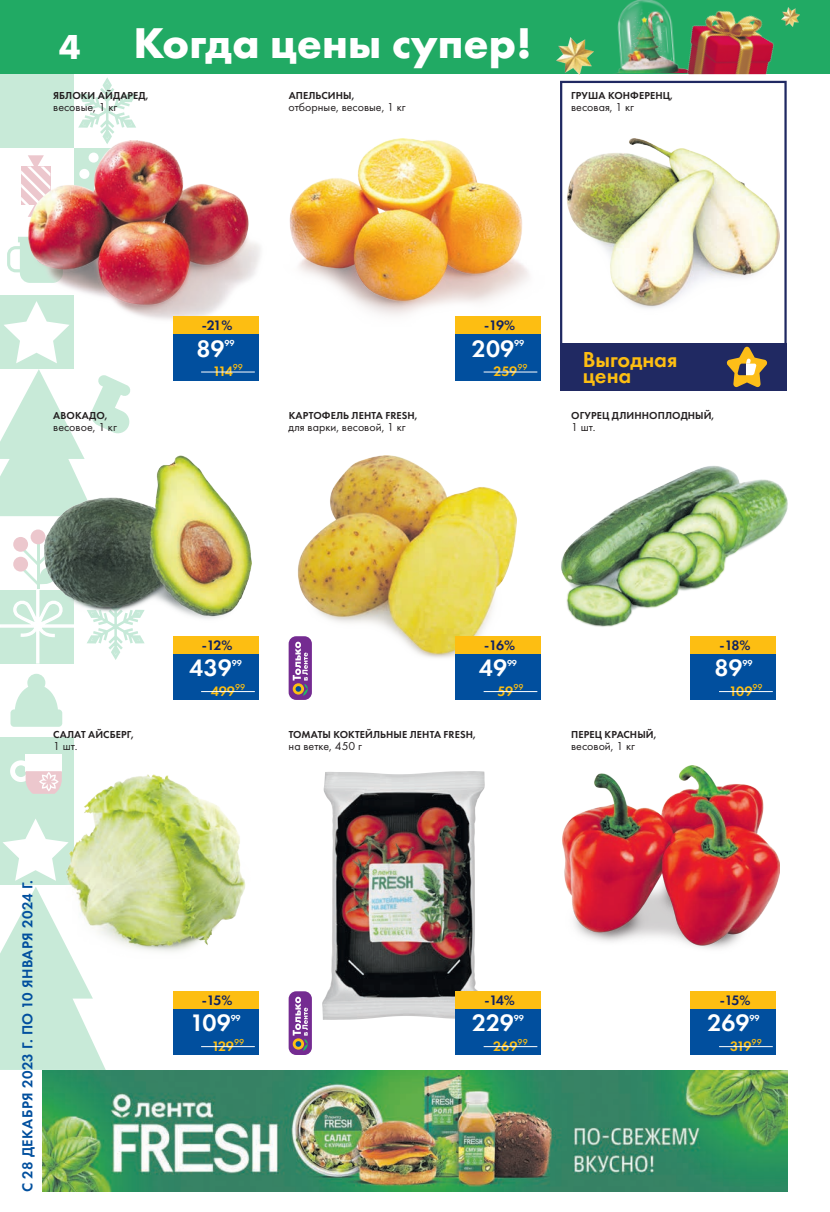
<style>
.page{position:relative;width:830px;height:1212px;background:#fff}
.page>*{position:absolute;margin:0;border:0;box-sizing:border-box;transform-origin:0 0}
.t1{font:700 44.7px "Futura PT";color:#fff}
.BIG_PRICE_21{font:600 24.75px "Futura PT";color:#fff}
.t2{font:600 22.5px/16px "Futura PT";color:#fdbe12}
.t3{font:600 15px "Futura PT";letter-spacing:.03em;color:#014f9e}
.OLD_PRICE_2021_20mm{font:600 14.25px "Futura PT";letter-spacing:-.025em;color:#fdbe12}
.XX__21{font:600 14.25px "Futura PT";letter-spacing:-.105em;color:#102261}
.DESCRIPTION{font:12px "Futura PT";color:#231f20}
.t4{font:600 10.5px "Futura PT";letter-spacing:.01em;color:#231f20}
.BIG_PRICE_21-2{font:600 9px "Futura PT";letter-spacing:-.03em;color:#fff}
.s1{font-size:36px}
</style>
<div class="page">
<hr style="left:37px;top:537px;width:2px;height:51px;background:#21aa64">
<div style="left:31px;top:529px;width:14px;height:15px;background:#ecc7cd;border-radius:50%"></div>
<div style="left:13px;top:537px;width:15px;height:15px;background:#ecc7cd;border-radius:50%"></div>
<svg style="left:0;top:546px;width:145px;height:524px"></svg>
<svg style="left:0;top:74px;width:141px;height:442px"></svg>
<div style="left:0;top:0;width:829px;height:74px;background:#21aa64"></div>
<hr style="left:829px;top:0;width:1px;height:74px;background:#21aa64">
<img style="left:617px;top:0;width:46px;height:73px">
<img style="left:663px;top:6px;width:126px;height:68px">
<img style="left:780px;top:8px;width:19px;height:19px">
<img style="left:556px;top:37px;width:37px;height:37px">
<img style="left:43px;top:1071px;width:744px;height:120px">
<img style="left:29px;top:141px;width:231px;height:183px">
<img style="left:289px;top:139px;width:252px;height:188px">
<img style="left:44px;top:456px;width:207px;height:170px">
<img style="left:298px;top:455px;width:217px;height:203px">
<img style="left:561px;top:466px;width:227px;height:161px">
<img style="left:55px;top:775px;width:191px;height:195px">
<div style="left:320px;top:771px;width:165px;height:249px;background:#231f20;opacity:.4"></div>
<img style="left:562px;top:766px;width:217px;height:183px">
<svg style="left:288px;top:991px;width:24px;height:64px;background:#935ea0"></svg>
<svg style="left:288px;top:636px;width:24px;height:64px;background:#935ea0"></svg>
<div style="left:173px;top:317px;width:85px;height:63px;background:#014f9e"></div>
<div style="left:173px;top:317px;width:85px;height:17px;background:#fdbe12"></div>
<hr style="left:201px;top:372px;width:54px;height:1px;background:#fff">
<div style="left:455px;top:317px;width:85px;height:63px;background:#014f9e"></div>
<div style="left:455px;top:317px;width:85px;height:17px;background:#fdbe12"></div>
<hr style="left:483px;top:372px;width:54px;height:1px;background:#fff">
<div style="left:173px;top:636px;width:85px;height:64px;background:#014f9e"></div>
<div style="left:173px;top:636px;width:85px;height:17px;background:#fdbe12"></div>
<hr style="left:201px;top:691px;width:54px;height:1px;background:#fff">
<div style="left:455px;top:636px;width:85px;height:64px;background:#014f9e"></div>
<div style="left:455px;top:636px;width:85px;height:17px;background:#fdbe12"></div>
<hr style="left:483px;top:691px;width:54px;height:1px;background:#fff">
<div style="left:690px;top:636px;width:85px;height:64px;background:#014f9e"></div>
<div style="left:690px;top:636px;width:85px;height:17px;background:#fdbe12"></div>
<hr style="left:718px;top:691px;width:54px;height:1px;background:#fff">
<div style="left:173px;top:991px;width:85px;height:64px;background:#014f9e"></div>
<div style="left:173px;top:991px;width:85px;height:17px;background:#fdbe12"></div>
<hr style="left:201px;top:1046px;width:54px;height:1px;background:#fff">
<div style="left:455px;top:991px;width:85px;height:64px;background:#014f9e"></div>
<div style="left:455px;top:991px;width:85px;height:17px;background:#fdbe12"></div>
<hr style="left:483px;top:1046px;width:54px;height:1px;background:#fff">
<div style="left:690px;top:991px;width:85px;height:64px;background:#014f9e"></div>
<div style="left:690px;top:991px;width:85px;height:17px;background:#fdbe12"></div>
<hr style="left:718px;top:1046px;width:54px;height:1px;background:#fff">
<svg style="left:560px;top:80px;width:227px;height:311px"></svg>
<div style="left:559px;top:344px;width:227px;height:47px;background:#202962"></div>
<svg style="left:726px;top:346px;width:41px;height:42px"></svg>
<img style="left:566px;top:138px;width:212px;height:179px">
<h1 class="t1" style="left:59px;top:15px;width:473px"><span class="s1">4</span> Когда цены супер!</h1>
<p class="t4" style="left:53px;top:89px;width:97px">ЯБЛОКИ АЙДАРЕД,</p>
<p class="DESCRIPTION" style="left:53px;top:100px;width:66px">весовые, 1 кг</p>
<p class="t4" style="left:288px;top:89px;width:67px">АПЕЛЬСИНЫ,</p>
<p class="DESCRIPTION" style="left:288px;top:100px;width:119px">отборные, весовые, 1 кг</p>
<p class="t4" style="left:571px;top:89px;width:103px">ГРУША КОНФЕРЕНЦ,</p>
<p class="DESCRIPTION" style="left:571px;top:100px;width:64px">весовая, 1 кг</p>
<p class="t4" style="left:53px;top:409px;width:56px">АВОКАДО,</p>
<p class="DESCRIPTION" style="left:53px;top:420px;width:65px">весовое, 1 кг</p>
<p class="XX__21" style="left:202px;top:317px;width:32px">-21%</p>
<p class="OLD_PRICE_2021_20mm" style="left:213px;top:362px;width:32px">114<sup>99</sup></p>
<p class="BIG_PRICE_21" style="left:196px;top:333px;width:30px">89</p>
<p class="BIG_PRICE_21-2" style="left:224px;top:338px;width:11px">99</p>
<p class="t4" style="left:288px;top:409px;width:130px">КАРТОФЕЛЬ ЛЕНТА FRESH,</p>
<p class="DESCRIPTION" style="left:288px;top:420px;width:118px">для варки, весовой, 1 кг</p>
<p class="XX__21" style="left:484px;top:317px;width:33px">-19%</p>
<p class="OLD_PRICE_2021_20mm" style="left:493px;top:362px;width:36px">259<sup>99</sup></p>
<p class="BIG_PRICE_21" style="left:471px;top:333px;width:44px">209</p>
<p class="BIG_PRICE_21-2" style="left:514px;top:338px;width:11px">99</p>
<p class="t2" style="left:582px;top:351px;width:96px">Выгодная цена</p>
<p class="t4" style="left:571px;top:409px;width:144px">ОГУРЕЦ ДЛИННОПЛОДНЫЙ,</p>
<p class="DESCRIPTION" style="left:571px;top:420px;width:26px">1 шт.</p>
<p class="t4" style="left:53px;top:728px;width:82px">САЛАТ АЙСБЕРГ,</p>
<p class="DESCRIPTION" style="left:53px;top:739px;width:26px">1 шт.</p>
<h3 class="t3" style="left:18px;top:1192px;width:313px;rotate:-90deg">С 28 ДЕКАБРЯ 2023 Г. ПО 10 ЯНВАРЯ 2024 Г.</h3>
<p class="XX__21" style="left:202px;top:636px;width:32px">-12%</p>
<p class="OLD_PRICE_2021_20mm" style="left:210px;top:682px;width:36px">499<sup>99</sup></p>
<p class="BIG_PRICE_21" style="left:189px;top:653px;width:44px">439</p>
<p class="BIG_PRICE_21-2" style="left:232px;top:657px;width:11px">99</p>
<p class="XX__21" style="left:484px;top:636px;width:33px">-16%</p>
<p class="OLD_PRICE_2021_20mm" style="left:497px;top:682px;width:28px">59<sup>99</sup></p>
<p class="BIG_PRICE_21" style="left:478px;top:653px;width:30px">49</p>
<p class="BIG_PRICE_21-2" style="left:507px;top:657px;width:11px">99</p>
<p class="t4" style="left:288px;top:728px;width:188px">ТОМАТЫ КОКТЕЙЛЬНЫЕ ЛЕНТА FRESH,</p>
<p class="DESCRIPTION" style="left:288px;top:739px;width:75px">на ветке, 450 г</p>
<p class="t4" style="left:571px;top:728px;width:87px">ПЕРЕЦ КРАСНЫЙ,</p>
<p class="DESCRIPTION" style="left:571px;top:739px;width:65px">весовой, 1 кг</p>
<p class="XX__21" style="left:719px;top:636px;width:33px">-18%</p>
<p class="OLD_PRICE_2021_20mm" style="left:728px;top:682px;width:35px">109<sup>99</sup></p>
<p class="BIG_PRICE_21" style="left:714px;top:653px;width:30px">89</p>
<p class="BIG_PRICE_21-2" style="left:742px;top:657px;width:11px">99</p>
<p class="XX__21" style="left:202px;top:991px;width:32px">-15%</p>
<p class="OLD_PRICE_2021_20mm" style="left:211px;top:1037px;width:34px">129<sup>99</sup></p>
<p class="BIG_PRICE_21" style="left:190px;top:1008px;width:42px">109</p>
<p class="BIG_PRICE_21-2" style="left:231px;top:1012px;width:11px">99</p>
<p class="XX__21" style="left:484px;top:991px;width:32px">-14%</p>
<p class="OLD_PRICE_2021_20mm" style="left:493px;top:1037px;width:36px">269<sup>99</sup></p>
<p class="BIG_PRICE_21" style="left:472px;top:1008px;width:43px">229</p>
<p class="BIG_PRICE_21-2" style="left:513px;top:1012px;width:11px">99</p>
<p class="XX__21" style="left:719px;top:991px;width:32px">-15%</p>
<p class="OLD_PRICE_2021_20mm" style="left:729px;top:1037px;width:33px">319<sup>99</sup></p>
<p class="BIG_PRICE_21" style="left:707px;top:1008px;width:44px">269</p>
<p class="BIG_PRICE_21-2" style="left:749px;top:1012px;width:11px">99</p>
</div>
